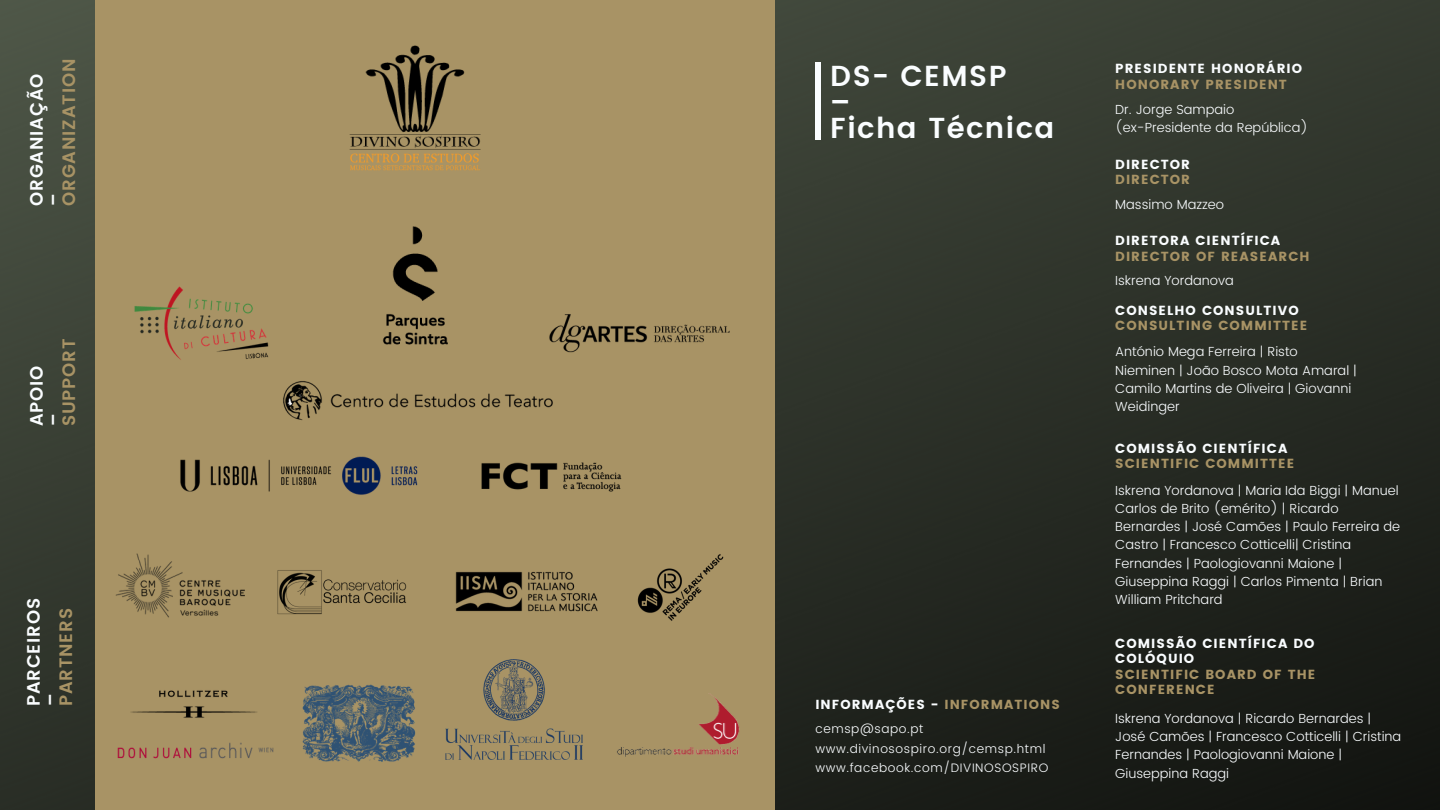
<style>
.page{position:relative;width:1440px;height:810px;background:#fff}
.page>*{position:absolute;margin:0;border:0;box-sizing:border-box;transform-origin:0 0}
.t1{font:600 28.9px/25.8px "Poppins";letter-spacing:.05em;color:#fafdff}
.t2{font:600 18px/16.5px "Poppins";letter-spacing:.05em;color:#fafdff}
.t3{font:600 18px "Poppins";letter-spacing:.05em;color:#a89365}
.t4{font:300 13.1px/18.3px "Poppins";color:#fafdff}
.t5{font:13.1px/15.5px "Poppins";letter-spacing:.08em;color:#fafdff}
.t6{font:13.1px/15.5px "Poppins";letter-spacing:.08em;color:#a89365}
.t7{font:300 12.3px/19.7px "Poppins";letter-spacing:.05em;color:#fafdff}
.s1{color:#a89365}
</style>
<div class="page">
<img style="left:0;top:0;width:1440px;height:810px">
<div style="left:815px;top:62px;width:6px;height:78px;background:#fafdff"></div>
<div style="left:95px;top:0;width:680px;height:810px;background:#a89365"></div>
<img style="left:349px;top:45px;width:132px;height:126px">
<img style="left:180px;top:456px;width:238px;height:39px">
<img style="left:549px;top:314px;width:181px;height:39px">
<img style="left:117px;top:742px;width:157px;height:17px">
<img style="left:131px;top:690px;width:126px;height:28px">
<img style="left:382px;top:226px;width:66px;height:119px">
<img style="left:302px;top:684px;width:114px;height:78px">
<img style="left:115px;top:553px;width:130px;height:65px">
<img style="left:455px;top:571px;width:143px;height:41px">
<img style="left:481px;top:462px;width:141px;height:30px">
<img style="left:134px;top:286px;width:135px;height:74px">
<img style="left:283px;top:381px;width:270px;height:39px">
<img style="left:446px;top:660px;width:137px;height:100px">
<img style="left:637px;top:554px;width:87px;height:67px">
<img style="left:617px;top:694px;width:123px;height:63px">
<img style="left:277px;top:570px;width:130px;height:45px">
<h2 class="t2" style="left:28px;top:206px;width:134px;rotate:-90deg">ORGANIAÇÃO –</h2>
<h2 class="t3" style="left:58px;top:206px;width:149px;rotate:-90deg">ORGANIZATION</h2>
<h2 class="t2" style="left:28px;top:426px;width:62px;rotate:-90deg">APOIO –</h2>
<h2 class="t3" style="left:58px;top:426px;width:89px;rotate:-90deg">SUPPORT</h2>
<h2 class="t2" style="left:25px;top:706px;width:110px;rotate:-90deg">PARCEIROS –</h2>
<h2 class="t3" style="left:55px;top:706px;width:100px;rotate:-90deg">PARTNERS</h2>
<h1 class="t1" style="left:830px;top:63px;width:226px">DS- CEMSP<br>–<br>Ficha Técnica</h1>
<p class="t5" style="left:815px;top:697px;width:246px">INFORMAÇÕES - <span class="s1">INFORMATIONS</span></p>
<p class="t7" style="left:815px;top:719px;width:234px">cemsp@sapo.pt www.divinosospiro.org/cemsp.html www.facebook.com/DIVINOSOSPIRO</p>
<p class="t5" style="left:1115px;top:61px;width:188px">PRESIDENTE HONORÁRIO</p>
<p class="t6" style="left:1115px;top:77px;width:173px">HONORARY PRESIDENT</p>
<p class="t4" style="left:1115px;top:100px;width:194px">Dr. Jorge Sampaio (ex-Presidente da República)</p>
<p class="t5" style="left:1115px;top:156px;width:76px">DIRECTOR</p>
<p class="t6" style="left:1115px;top:172px;width:76px">DIRECTOR</p>
<p class="t4" style="left:1115px;top:195px;width:110px">Massimo Mazzeo</p>
<p class="t5" style="left:1115px;top:233px;width:167px">DIRETORA CIENTÍFICA</p>
<p class="t6" style="left:1115px;top:248px;width:196px">DIRECTOR OF REASEARCH</p>
<p class="t4" style="left:1115px;top:272px;width:120px">Iskrena Yordanova</p>
<p class="t5" style="left:1115px;top:302px;width:185px">CONSELHO CONSULTIVO</p>
<p class="t6" style="left:1115px;top:318px;width:193px">CONSULTING COMMITTEE</p>
<p class="t4" style="left:1115px;top:343px;width:243px">António Mega Ferreira | Risto<br>Nieminen | João Bosco Mota Amaral |<br>Camilo Martins de Oliveira | Giovanni<br>Weidinger</p>
<p class="t5" style="left:1115px;top:441px;width:174px">COMISSÃO CIENTÍFICA</p>
<p class="t6" style="left:1115px;top:456px;width:181px">SCIENTIFIC COMMITTEE</p>
<p class="t4" style="left:1115px;top:481px;width:286px">Iskrena Yordanova | Maria Ida Biggi | Manuel Carlos de Brito (emérito) | Ricardo Bernardes | José Camões | Paulo Ferreira de Castro | Francesco Cotticelli| Cristina Fernandes | Paologiovanni Maione | Giuseppina Raggi | Carlos Pimenta | Brian William Pritchard</p>
<p class="t5" style="left:1115px;top:635px;width:201px">COMISSÃO CIENTÍFICA DO<br>COLÓQUIO</p>
<p class="t6" style="left:1115px;top:666px;width:202px">SCIENTIFIC BOARD OF THE<br>CONFERENCE</p>
<p class="t4" style="left:1115px;top:709px;width:288px">Iskrena Yordanova | Ricardo Bernardes | José Camões | Francesco Cotticelli | Cristina Fernandes | Paologiovanni Maione | Giuseppina Raggi</p>
</div>
